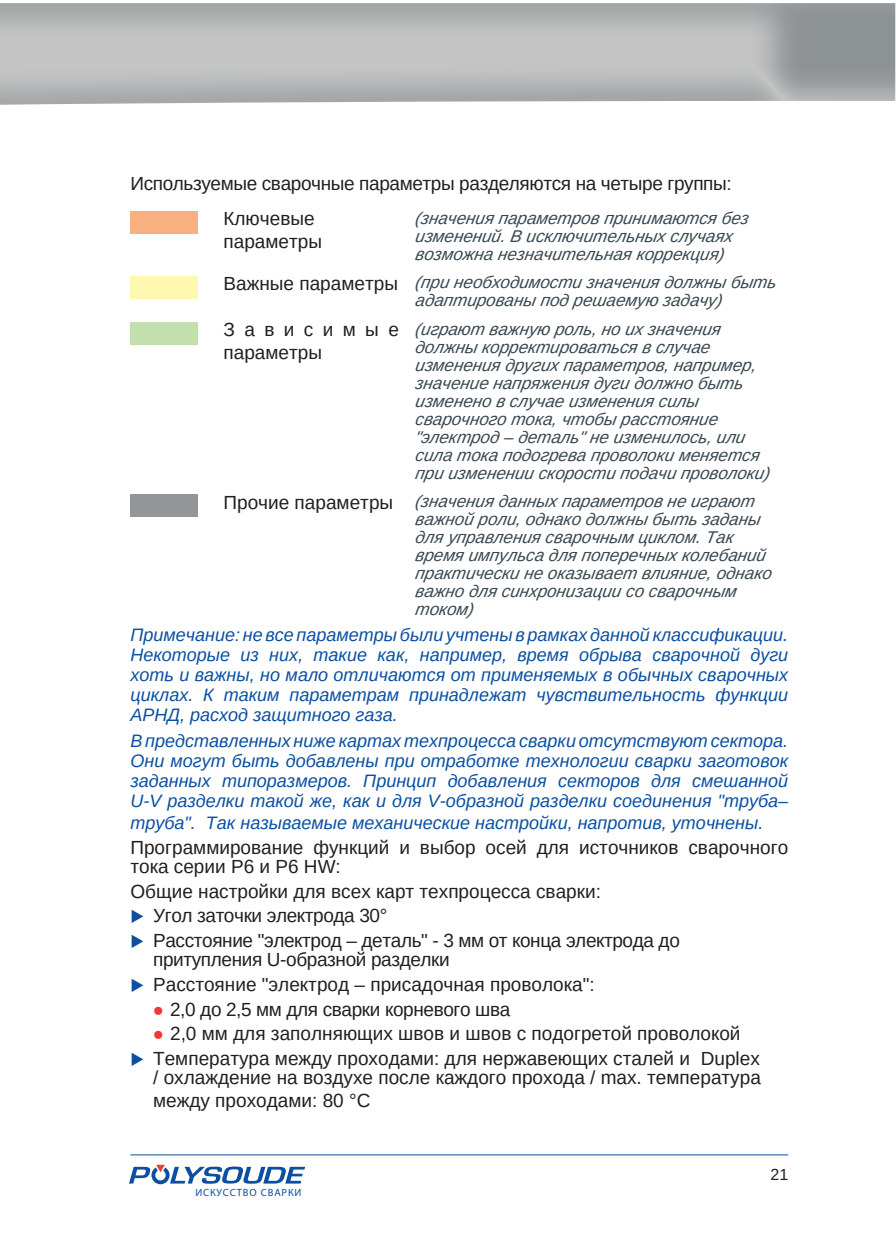
<style>
.page{position:relative;width:896px;height:1248px;background:#fff}
.page>*{position:absolute;margin:0;border:0;box-sizing:border-box;transform-origin:0 0}
.t1{font:19px/19px "Arimo";color:#231f20}
.t2{font:19px/35.6px "Arimo";letter-spacing:-.02em;color:#231f20}
.t3{font:19px/22.8px "Arimo";letter-spacing:.245em;color:#231f20}
.t4{font:italic 18px/20px "Arimo";color:#0a4fa2;text-align:justify}
.t5{font:italic 17px/18px "Arimo";color:#394851}
.t6{font:16px "Arimo";color:#231f20}
.t7{font:10.4px "Myriad Pro";letter-spacing:.08em;color:#0a4fa2}
.s1{font-style:normal;font-size:19px;color:#231f20}
.s2{color:#0a4fa2}
.s3{color:#ee3b32}
</style>
<div class="page">
<hr style="left:130px;top:1154px;width:658px;height:1px;background:#0a4fa2">
<svg style="left:129px;top:1164px;width:176px;height:20px"></svg>
<div style="left:130px;top:211px;width:68px;height:23px;background:#f9b081"></div>
<div style="left:130px;top:276px;width:68px;height:22px;background:#fff8ae"></div>
<div style="left:130px;top:322px;width:68px;height:23px;background:#c2dfae"></div>
<div style="left:130px;top:494px;width:68px;height:23px;background:#939598"></div>
<p class="t2" style="left:223px;top:165px;width:510px;text-indent:-93px">Используемые сварочные параметры разделяются на четыре группы:<br>Ключевые</p>
<p class="t1" style="left:223px;top:232px;width:100px">параметры</p>
<p class="t5" style="left:415px;top:209px;width:338px">(значения параметров принимаются без изменений. В исключительных случаях возможна незначительная коррекция)</p>
<p class="t5" style="left:415px;top:273px;width:366px;text-indent:-191px"><span class="s1">Важные параметры</span> (принеобходимостизначениядолжныбыть адаптированы под решаемую задачу)</p>
<p class="t3" style="left:223px;top:318px;width:177px">Зависимые параметры</p>
<p class="t5" style="left:415px;top:319px;width:356px">(играют важную роль, но их значения должны корректироваться в случае изменения других параметров, например, значение напряжения дуги должно быть изменено в случае изменения силы сварочного тока, чтобы расстояние "электрод – деталь" не изменилось, или сила тока подогрева проволоки меняется при изменении скорости подачи проволоки)</p>
<p class="t5" style="left:415px;top:492px;width:361px;text-indent:-191px"><span class="s1">П р о ч и е п а р а м е т р ы</span> (значения данных параметров не играют важной роли, однако должны быть заданы для управления сварочным циклом. Так время импульса для поперечных колебаний практически не оказывает влияние, однако важно для синхронизации со сварочным током)</p>
<p class="t4" style="left:130px;top:624px;width:659px">Примечание: не все параметры были учтены в рамках данной классификации.<br>Некоторые из них, такие как, например, время обрыва сварочной дуги хоть и важны, но мало отличаются от применяемых в обычных сварочных циклах. К таким параметрам принадлежат чувствительность функции АРНД, расход защитного газа.</p>
<p class="t4" style="left:130px;top:730px;width:659px">В представленных ниже картах техпроцесса сварки отсутствуют сектора.<br>Они могут быть добавлены при отработке технологии сварки заготовок заданных типоразмеров. Принцип добавления секторов для смешанной U-V разделки такой же, как и для V-образной разделки соединения "труба–</p>
<p class="t4" style="left:130px;top:813px;width:634px">труба". Так называемые механические настройки, напротив, уточнены.</p>
<p class="t1" style="left:130px;top:837px;width:659px">Программирование функций и выбор осей для источников сварочного тока серии P6 и P6 HW:</p>
<p class="t1" style="left:130px;top:881px;width:472px">Общие настройки для всех карт техпроцесса сварки:</p>
<p class="t2" style="left:130px;top:898px;width:258px"><span class="s2">◆</span> Угол заточки электрода 30°</p>
<p class="t2" style="left:153px;top:930px;width:528px;line-height:19px;text-indent:-23px"><span class="s2">◆</span> Расстояние "электрод – деталь" - 3 мм от конца электрода до притупления U-образной разделки</p>
<p class="t1" style="left:130px;top:974px;width:466px"><span class="s2">◆</span> Расстояние "электрод – присадочная проволока":</p>
<p class="t2" style="left:153px;top:991px;width:359px"><span class="s3">●</span> 2,0 до 2,5 мм для сварки корневого шва</p>
<p class="t1" style="left:153px;top:1023px;width:589px"><span class="s3">●</span> 2,0 мм для заполняющих швов и швов с подогретой проволокой</p>
<p class="t1" style="left:130px;top:1048px;width:632px;text-align:right"><span class="s2">◆</span> Температура между проходами: для нержавеющих сталей и Duplex / охлаждение на воздухе после каждого прохода / max. температура</p>
<p class="t1" style="left:153px;top:1090px;width:219px">между проходами: 80 °C</p>
<p class="t7" style="left:195px;top:1185px;width:107px">ИСКУССТВО СВАРКИ</p>
<p class="t6" style="left:770px;top:1165px;width:19px">21</p>
</div>
